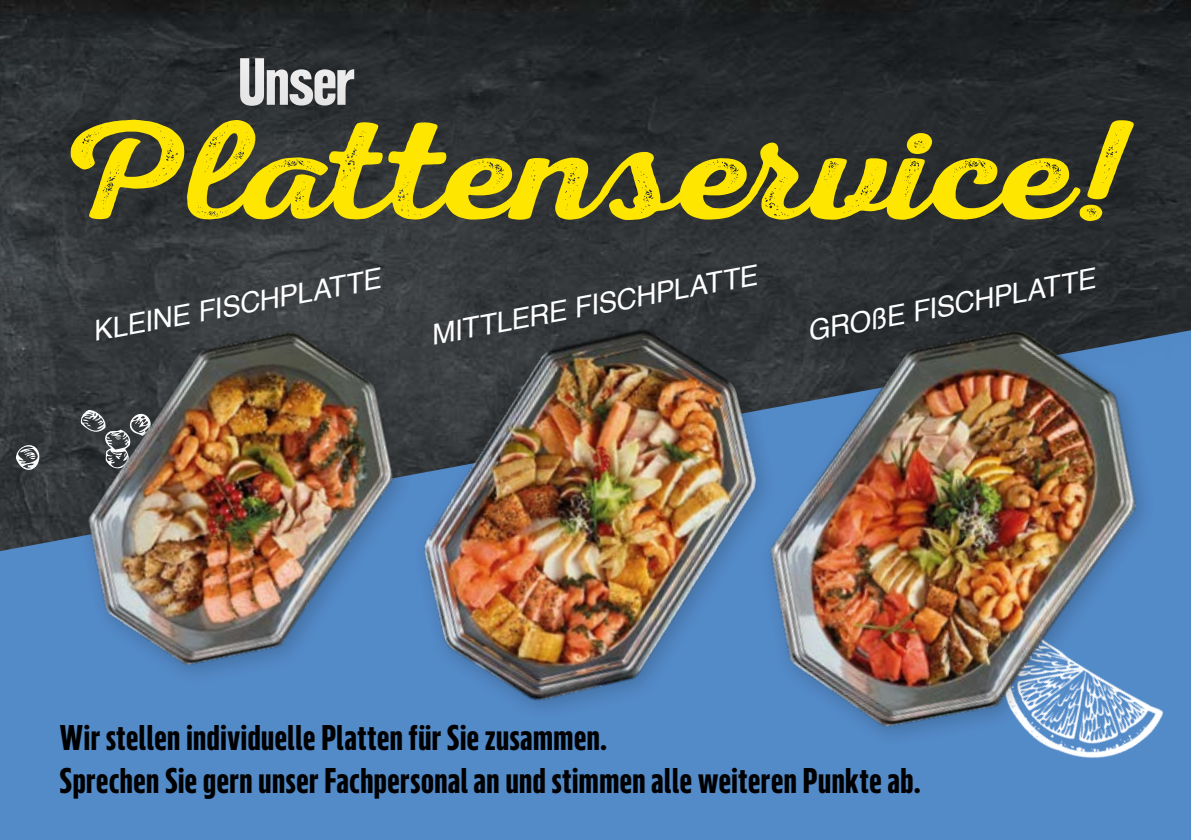
<style>
.page{position:relative;width:1191px;height:840px;background:#fff}
.page>*{position:absolute;margin:0;border:0;box-sizing:border-box;transform-origin:0 0}
.t1{font:141.8px "Nexa Rust Script S 2";color:#ffe600;scale:1.2 1}
.t2{font:900 condensed 65.8px "Plak Com";letter-spacing:-.01em;color:#fff}
.t3{font:900 35.2px/42.2px "EDEKA Head";color:#000}
.t4{font:italic 28.2px "Helvetica";color:#fff}
</style>
<div class="page">
<div style="left:0;top:395px;width:1191px;height:444px;background:#538ac8"></div>
<div style="left:993px;top:615px;width:186px;height:150px;background:#538ac8"></div>
<svg style="left:16px;top:441px;width:30px;height:32px"></svg>
<img style="left:744px;top:395px;width:418px;height:366px">
<img style="left:69px;top:395px;width:336px;height:290px">
<img style="left:405px;top:395px;width:369px;height:330px">
<div style="left:0;top:0;width:1191px;height:395px;background:#000;opacity:.3"></div>
<h2 class="t2" style="left:238px;top:43px;width:117px">Unser</h2>
<h1 class="t1" style="left:59px;top:86px;width:905px">Plattenservice!</h1>
<p class="t4" style="left:89px;top:311px;width:294px;rotate:-11deg">KLEINE FISCHPLATTE</p>
<p class="t4" style="left:427px;top:315px;width:333px;rotate:-11deg">MITTLERE FISCHPLATTE</p>
<p class="t4" style="left:803px;top:311px;width:294px;rotate:-11deg">GROßE FISCHPLATTE</p>
<p class="t3" style="left:59px;top:716px;width:862px">Wir stellen individuelle Platten für Sie zusammen.<br>Sprechen Sie gern unser Fachpersonal an und stimmen alle weiteren Punkte ab.</p>
</div>
